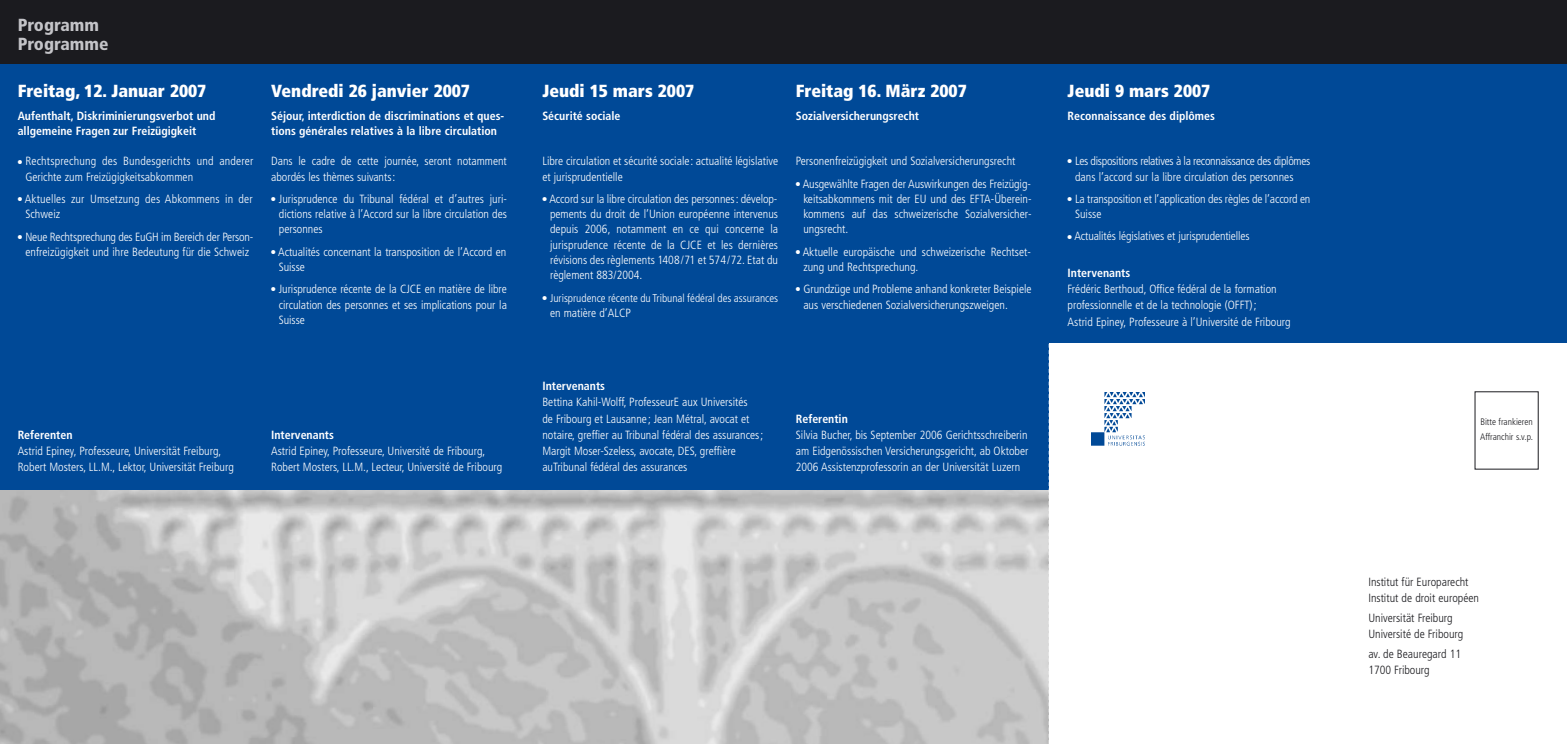
<style>
.page{position:relative;width:1567px;height:744px;background:#fff}
.page>*{position:absolute;margin:0;border:0;box-sizing:border-box;transform-origin:0 0}
.t1{font:900 condensed 17.5px "Frutiger";color:#fff}
.t2{font:900 condensed 17.5px/18.6px "Frutiger";color:#c4c4c8}
.t3{font:300 condensed 11.88px/15.2px "Frutiger";color:#fff}
.t4{font:700 condensed 11.88px/15.2px "Frutiger";color:#fff}
.t5{font:300 condensed 11.88px/16.2px "Frutiger";color:#1b1b1f}
.t6{font:300 condensed 11.88px/15.2px "Frutiger";letter-spacing:-.025em;color:#fff}
.t7{font:300 condensed 11.25px "Frutiger";color:#fff}
.t8{font:300 condensed 9.38px/15px "Frutiger";color:#1b1b1f}
</style>
<div class="page">
<img style="left:0;top:489px;width:1048px;height:255px">
<div style="left:0;top:0;width:1566px;height:489px;background:#004997"></div>
<div style="left:0;top:0;width:1566px;height:64px;background:#1b1b1f"></div>
<div style="left:1049px;top:344px;width:517px;height:400px;background:#fff"></div>
<img style="left:1091px;top:392px;width:53px;height:53px">
<h1 class="t2" style="left:18px;top:17px;width:92px">Programm<br>Programme</h1>
<h1 class="t1" style="left:18px;top:84px;width:190px">Freitag, 12. Januar 2007</h1>
<p class="t4" style="left:18px;top:109px;width:199px">Aufenthalt, Diskriminierungsverbot und allgemeine Fragen zur Freizügigkeit</p>
<p class="t3" style="left:25px;top:155px;width:229px;text-indent:-8px">● Rechtsprechung des Bundesgerichts und anderer<br>Gerichte zum Freizügigkeitsabkommen</p>
<p class="t3" style="left:25px;top:192px;width:229px;text-indent:-8px">● Aktuelles zur Umsetzung des Abkommens in der<br>Schweiz</p>
<p class="t3" style="left:18px;top:230px;width:237px;text-align:center">● Neue Rechtsprechung des EuGH im Bereich der Person&shy;enfreizügigkeit und ihre Bedeutung für die Schweiz</p>
<h1 class="t1" style="left:271px;top:84px;width:200px">Vendredi 26 janvier 2007</h1>
<p class="t4" style="left:271px;top:109px;width:234px">Séjour, interdiction de discriminations et ques&shy;tions générales relatives à la libre circulation</p>
<p class="t3" style="left:271px;top:154px;width:237px">Dans le cadre de cette journée, seront notamment abordés les thèmes suivants:</p>
<p class="t3" style="left:279px;top:192px;width:229px;text-align:justify;text-indent:-8px">● Jurisprudence du Tribunal fédéral et d’autres juri&shy;dictions relative à l’Accord sur la libre circulation des personnes</p>
<p class="t3" style="left:279px;top:245px;width:229px;text-indent:-8px">● Actualités concernant la transposition de l’Accord en<br>Suisse</p>
<p class="t3" style="left:279px;top:282px;width:229px;text-align:justify;text-indent:-8px">● Jurisprudence récente de la CJCE en matière de libre circulation des personnes et ses implications pour la Suisse</p>
<p class="t4" style="left:18px;top:428px;width:56px">Referenten</p>
<p class="t3" style="left:18px;top:444px;width:218px;line-height:16.2px">Astrid Epiney, Professeure, Universität Freiburg,<br>Robert Mosters, LL.M., Lektor, Universität Freiburg</p>
<p class="t4" style="left:271px;top:428px;width:64px">Intervenants</p>
<p class="t3" style="left:271px;top:444px;width:233px;line-height:16.2px">Astrid Epiney, Professeure, Université de Fribourg,<br>Robert Mosters, LL.M., Lecteur, Université de Fribourg</p>
<h1 class="t1" style="left:542px;top:84px;width:153px">Jeudi 15 mars 2007</h1>
<p class="t4" style="left:542px;top:109px;width:80px">Sécurité sociale</p>
<p class="t3" style="left:542px;top:154px;width:237px">Libre circulation et sécurité sociale: actualité législative et jurisprudentielle</p>
<p class="t3" style="left:550px;top:192px;width:229px;text-align:justify;text-indent:-8px">● Accord sur la libre circulation des personnes: dévelop&shy;pements du droit de l’Union européenne intervenus depuis 2006, notamment en ce qui concerne la jurisprudence récente de la CJCE et les dernières révisions des règlements 1408/71 et 574/72. Etat du règlement 883/2004.</p>
<p class="t7" style="left:542px;top:293px;width:237px">● Jurisprudence récente du Tribunal fédéral des assurances</p>
<p class="t3" style="left:550px;top:306px;width:82px">en matière d’ALCP</p>
<h1 class="t1" style="left:795px;top:84px;width:172px">Freitag 16. März 2007</h1>
<p class="t4" style="left:795px;top:109px;width:125px">Sozialversicherungsrecht</p>
<p class="t3" style="left:795px;top:154px;width:221px">Personenfreizügigkeit und Sozialversicherungsrecht</p>
<p class="t3" style="left:803px;top:177px;width:230px;text-align:justify;text-indent:-7px">● Ausgewählte Fragen der Auswirkungen des Freizügig&shy;keitsabkommens mit der EU und des EFTA-Überein&shy;kommens auf das schweizerische Sozialversicher&shy;ungsrecht.</p>
<p class="t3" style="left:803px;top:245px;width:229px;text-indent:-7px">● Aktuelle europäische und schweizerische Rechtset&shy;zung und Rechtsprechung.</p>
<p class="t3" style="left:803px;top:282px;width:230px;text-indent:-8px">● Grundzüge und Probleme anhand konkreter Beispiele aus verschiedenen Sozialversicherungszweigen.</p>
<p class="t4" style="left:542px;top:379px;width:64px">Intervenants</p>
<p class="t3" style="left:542px;top:395px;width:222px;line-height:16.2px">Bettina Kahil-Wolff, ProfesseurE aux Universités<br>de Fribourg et Lausanne; Jean Métral, avocat et notaire, greffier au Tribunal fédéral des assurances; Margit Moser-Szeless, avocate, DES, greffière auTribunal fédéral des assurances</p>
<p class="t4" style="left:795px;top:412px;width:54px">Referentin</p>
<p class="t3" style="left:795px;top:427px;width:234px;line-height:16.2px;text-align:justify">Silvia Bucher, bis September 2006 Gerichtsschreiberin am Eidgenössischen Versicherungsgericht, ab Oktober 2006 Assistenzprofessorin an der Universität Luzern</p>
<h1 class="t1" style="left:1067px;top:84px;width:144px">Jeudi 9 mars 2007</h1>
<p class="t4" style="left:1067px;top:109px;width:149px">Reconnaissance des diplômes</p>
<p class="t6" style="left:1075px;top:154px;width:237px;text-indent:-8px">● Les dispositions relatives à la reconnaissance des diplômes dans l’accord sur la libre circulation des personnes</p>
<p class="t3" style="left:1075px;top:192px;width:237px;text-indent:-8px">● La transposition et l’application des règles de l’accord en<br>Suisse</p>
<p class="t3" style="left:1067px;top:230px;width:183px">● Actualités législatives et jurisprudentielles</p>
<p class="t4" style="left:1067px;top:266px;width:64px">Intervenants</p>
<p class="t3" style="left:1067px;top:282px;width:225px;line-height:16.2px">Frédéric Berthoud, Office fédéral de la formation professionnelle et de la technologie (OFFT);<br>Astrid Epiney, Professeure à l’Université de Fribourg</p>
<p class="t8" style="left:1480px;top:415px;width:54px">Bitte frankieren<br>Affranchir s.v.p.</p>
<p class="t5" style="left:1368px;top:574px;width:112px">Institut für Europarecht<br>Institut de droit européen</p>
<p class="t5" style="left:1368px;top:610px;width:96px">Universität Freiburg<br>Université de Fribourg</p>
<p class="t5" style="left:1368px;top:646px;width:94px">av. de Beauregard 11<br>1700 Fribourg</p>
</div>
